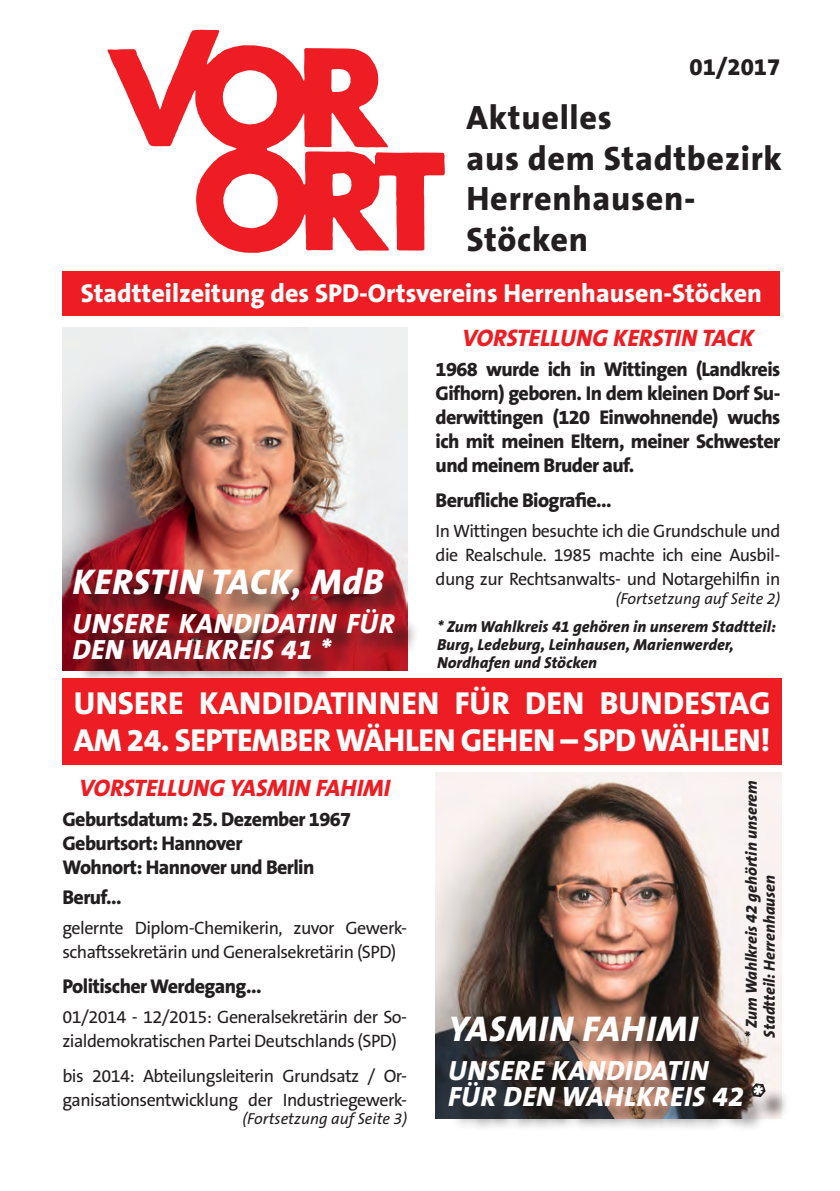
<style>
.page{position:relative;width:840px;height:1191px;background:#fff}
.page>*{position:absolute;margin:0;border:0;box-sizing:border-box;transform-origin:0 0}
.t1{font:italic 800 36px "The Sans B8";letter-spacing:.02em;color:#fff}
.t2{font:800 34px/40.8px "The Sans B8";letter-spacing:.02em;color:#231f20}
.t3{font:800 32px/37.6px "The Sans B8";letter-spacing:-.01em;color:#fff}
.t4{font:italic 800 28px/26px "The Sans B8";letter-spacing:.02em;color:#fff}
.t5{font:800 26px "The Sans B8";color:#fff}
.t6{font:italic 800 24px "The Sans B8";color:#ee1d23}
.t7{font:800 24px "The Sans B8";color:#231f20}
.t8{font:800 20px/24px "The Sans B8";letter-spacing:-.03em;color:#231f20;text-align:justify}
.t9{font:18px/24px "The Sans B5 Plain";letter-spacing:-.03em;color:#231f20}
.t10{font:italic 800 16px/18px "The Sans B8";color:#231f20}
.t11{font:italic 16px "The Sans B5 Plain";color:#231f20}
</style>
<div class="page">
<svg style="left:107px;top:30px;width:337px;height:223px"></svg>
<div style="left:62px;top:271px;width:718px;height:44px;background:#ee1d23"></div>
<img style="left:62px;top:328px;width:345px;height:342px">
<img style="left:435px;top:773px;width:346px;height:346px">
<div style="left:76px;top:570px;width:343px;height:114px;background:#231f20;opacity:.75"></div>
<div style="left:62px;top:678px;width:719px;height:86px;background:#ee1d23"></div>
<div style="left:451px;top:1019px;width:338px;height:112px;background:#231f20;opacity:.75"></div>
<svg style="left:747px;top:1080px;width:21px;height:20px"></svg>
<h3 class="t7" style="left:689px;top:54px;width:92px">01/2017</h3>
<h2 class="t2" style="left:466px;top:98px;width:317px">Aktuelles<br>aus dem Stadtbezirk<br>Herrenhausen-<br>Stöcken</h2>
<h3 class="t5" style="left:81px;top:279px;width:682px">Stadtteilzeitung des SPD-Ortsvereins Herrenhausen-Stöcken</h3>
<h3 class="t6" style="left:462px;top:325px;width:293px">VORSTELLUNG KERSTIN TACK</h3>
<p class="t8" style="left:435px;top:357px;width:346px">1968 wurde ich in Wittingen (Landkreis Gifhorn) geboren. In dem kleinen Dorf Su&shy;derwittingen (120 Einwohnende) wuchs ich mit meinen Eltern, meiner Schwester und meinem Bruder auf.</p>
<p class="t8" style="left:435px;top:489px;width:177px">Berufliche Biografie...</p>
<p class="t9" style="left:435px;top:519px;width:346px;text-align:justify">In Wittingen besuchte ich die Grundschule und die Realschule. 1985 machte ich eine Ausbil&shy;dung zur Rechtsanwalts- und Notargehilfin in</p>
<p class="t11" style="left:615px;top:590px;width:166px">(Fortsetzung auf Seite 2)</p>
<h1 class="t1" style="left:72px;top:562px;width:312px">KERSTIN TACK, MdB</h1>
<h3 class="t4" style="left:72px;top:611px;width:324px">UNSERE KANDIDATIN FÜR<br>DEN WAHLKREIS 41 *</h3>
<h3 class="t3" style="left:74px;top:685px;width:697px">UNSERE KANDIDATINNEN FÜR DEN BUNDESTAG<br>AM 24. SEPTEMBER WÄHLEN GEHEN – SPD WÄHLEN!</h3>
<p class="t10" style="left:437px;top:618px;width:340px">* Zum Wahlkreis 41 gehören in unserem Stadtteil:<br>Burg, Ledeburg, Leinhausen, Marienwerder,<br>Nordhafen und Stöcken</p>
<h3 class="t6" style="left:79px;top:775px;width:312px">VORSTELLUNG YASMIN FAHIMI</h3>
<p class="t8" style="left:62px;top:808px;width:290px;text-align:left">Geburtsdatum: 25. Dezember 1967<br>Geburtsort: Hannover<br>Wohnort: Hannover und Berlin</p>
<p class="t8" style="left:62px;top:885px;width:61px">Beruf...</p>
<p class="t9" style="left:62px;top:916px;width:346px">gelernte Diplom-Chemikerin, zuvor Gewerk&shy;schaftssekretärin und Generalsekretärin (SPD)</p>
<p class="t8" style="left:62px;top:974px;width:200px">Politischer Werdegang...</p>
<p class="t9" style="left:62px;top:1005px;width:346px">01/2014 - 12/2015: Generalsekretärin der So&shy;zialdemokratischen Partei Deutschlands (SPD)</p>
<p class="t9" style="left:62px;top:1064px;width:346px">bis 2014: Abteilungsleiterin Grundsatz / Or&shy;ganisationsentwicklung der Industriegewerk-</p>
<p class="t11" style="left:242px;top:1110px;width:166px">(Fortsetzung auf Seite 3)</p>
<p class="t10" style="left:742px;top:1037px;width:259px;rotate:-90deg">* Zum Wahlkreis 42 gehörtin unserem<br>Stadtteil: Herrenhausen</p>
<h1 class="t1" style="left:448px;top:1009px;width:251px">YASMIN FAHIMI</h1>
<h3 class="t4" style="left:448px;top:1058px;width:315px">UNSERE KANDIDATIN<br>FÜR DEN WAHLKREIS 42 *</h3>
</div>
